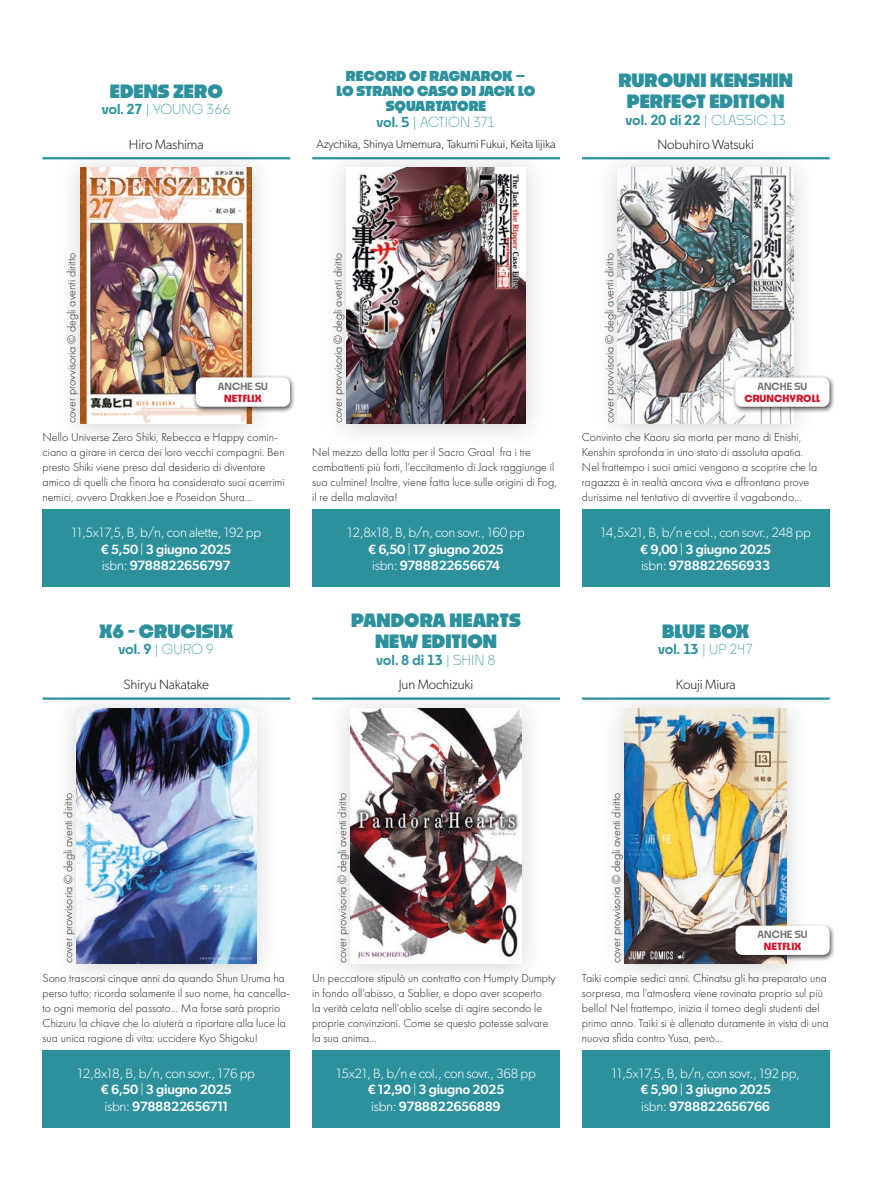
<style>
.page{position:relative;width:872px;height:1191px;background:#fff}
.page>*{position:absolute;margin:0;border:0;box-sizing:border-box;transform-origin:0 0}
.t1{font:900 18px "Noka";color:#2d919d}
.t2{font:500 13.5px/16.5px "Gibson";letter-spacing:-.02em;color:#fff}
.t3{font:300 13.5px "Gibson";letter-spacing:-.02em;color:#fff}
.t4{font:300 13.5px "Gibson";letter-spacing:-.01em;color:#1d1d1b}
.t5{font:900 13.5px/15px "Noka";color:#2d919d;text-align:center}
.t6{font:600 13.5px "Noka";letter-spacing:-.01em;color:#2d919d}
.t7{font:300 13.5px "Noka";color:#2d919d}
.t8{font:300 13.5px "Noka";letter-spacing:-.035em;color:#2d919d}
.t9{font:300 12px/15px "Futura PT";color:#1d1d1b}
.t10{font:300 11.7px "Gibson";letter-spacing:-.01em;color:#1d1d1b}
.t11{font:700 9.75px "Noka";letter-spacing:.01em;color:#ce162c}
.t12{font:600 9.75px "Noka";color:#70706f}
.s1{font-weight:600}
.s2{font-weight:300}
</style>
<div class="page">
<hr style="left:43px;top:697px;width:247px;height:2px;background:#2b919d">
<hr style="left:43px;top:157px;width:247px;height:2px;background:#2b919d">
<hr style="left:312px;top:697px;width:248px;height:2px;background:#2b919d">
<hr style="left:312px;top:157px;width:248px;height:2px;background:#2b919d">
<hr style="left:582px;top:697px;width:247px;height:2px;background:#2b919d">
<hr style="left:582px;top:157px;width:247px;height:2px;background:#2b919d">
<div style="left:43px;top:1050px;width:247px;height:77px;background:#2d919d"></div>
<div style="left:43px;top:510px;width:247px;height:77px;background:#2d919d"></div>
<div style="left:312px;top:1050px;width:248px;height:77px;background:#2d919d"></div>
<div style="left:312px;top:510px;width:248px;height:77px;background:#2d919d"></div>
<div style="left:582px;top:1050px;width:247px;height:77px;background:#2d919d"></div>
<div style="left:582px;top:510px;width:247px;height:77px;background:#2d919d"></div>
<div style="left:53px;top:686px;width:227px;height:303px;background:#1d1d1b;opacity:.2"></div>
<img style="left:76px;top:708px;width:180px;height:255px">
<div style="left:57px;top:146px;width:218px;height:303px;background:#1d1d1b;opacity:.2"></div>
<img style="left:81px;top:168px;width:170px;height:255px">
<div style="left:327px;top:686px;width:218px;height:303px;background:#1d1d1b;opacity:.2"></div>
<img style="left:351px;top:708px;width:170px;height:255px">
<div style="left:322px;top:146px;width:228px;height:303px;background:#1d1d1b;opacity:.2"></div>
<img style="left:346px;top:168px;width:180px;height:255px">
<div style="left:600px;top:686px;width:210px;height:303px;background:#1d1d1b;opacity:.2"></div>
<img style="left:624px;top:708px;width:163px;height:255px">
<div style="left:594px;top:146px;width:223px;height:303px;background:#1d1d1b;opacity:.2"></div>
<img style="left:618px;top:168px;width:175px;height:255px">
<div style="left:192px;top:374px;width:103px;height:39px;background:#1d1d1b;opacity:.75"></div>
<div style="left:196px;top:377px;width:94px;height:30px;background:#fff;border-radius:7px"></div>
<div style="left:731px;top:374px;width:104px;height:39px;background:#1d1d1b;opacity:.75"></div>
<div style="left:735px;top:377px;width:94px;height:30px;background:#fff;border-radius:7px"></div>
<div style="left:732px;top:922px;width:103px;height:39px;background:#1d1d1b;opacity:.75"></div>
<div style="left:735px;top:925px;width:94px;height:30px;background:#fff;border-radius:7px"></div>
<p class="t1" style="left:110px;top:79px;width:114px">EDENS ZERO</p>
<p class="t7" style="left:102px;top:101px;width:131px"><span class="s1">vol. 27</span> | YOUNG 366</p>
<p class="t4" style="left:129px;top:136px;width:76px">Hiro Mashima</p>
<p class="t5" style="left:346px;top:68px;width:182px">RECORD OF RAGNAROK –</p>
<p class="t5" style="left:336px;top:83px;width:200px">LO STRANO CASO DI JACK LO<br>SQUARTATORE</p>
<p class="t8" style="left:376px;top:114px;width:121px"><span class="s1">vol. 5</span> | ACTION 371</p>
<p class="t10" style="left:316px;top:137px;width:240px">Azychika, Shinya Umemura, Takumi Fukui, Keita Iijika</p>
<p class="t1" style="left:618px;top:69px;width:176px">RUROUNI KENSHIN</p>
<p class="t1" style="left:627px;top:90px;width:159px">PERFECT EDITION</p>
<p class="t6" style="left:625px;top:111px;width:162px">vol. 20 di 22 <span class="s2">| CLASSIC 13</span></p>
<p class="t4" style="left:657px;top:136px;width:98px">Nobuhiro Watsuki</p>
<p class="t9" style="left:64px;top:423px;width:172px;rotate:-90deg">cover provvisoria © degli aventi diritto</p>
<p class="t12" style="left:218px;top:380px;width:51px">ANCHE SU</p>
<p class="t11" style="left:224px;top:392px;width:39px">NETFLIX</p>
<p class="t9" style="left:43px;top:430px;width:244px">Nello Universe Zero Shiki, Rebecca e Happy comin&shy;ciano a girare in cerca dei loro vecchi compagni. Ben presto Shiki viene preso dal desiderio di diventare amico di quelli che finora ha considerato suoi acerrimi nemici, ovvero Drakken Joe e Poseidon Shura…</p>
<p class="t3" style="left:71px;top:524px;width:191px">11,5x17,5, B, b/n, con alette, 192 pp</p>
<p class="t2" style="left:101px;top:540px;width:132px">€ 5,50 <span class="s2">|</span> 3 giugno 2025 <span class="s2">isbn:</span> 9788822656797</p>
<p class="t1" style="left:99px;top:620px;width:135px">X6 - CRUCISIX</p>
<p class="t7" style="left:118px;top:641px;width:97px"><span class="s1">vol. 9</span> | GURO 9</p>
<p class="t4" style="left:124px;top:676px;width:87px">Shiryu Nakatake</p>
<p class="t9" style="left:330px;top:423px;width:172px;rotate:-90deg">cover provvisoria © degli aventi diritto</p>
<p class="t9" style="left:312px;top:445px;width:246px">Nel mezzo della lotta per il Sacro Graal fra i tre combattenti più forti, l’eccitamento di Jack raggiunge il suo culmine! Inoltre, viene fatta luce sulle origini di Fog, il re della malavita!</p>
<p class="t3" style="left:347px;top:524px;width:179px">12,8x18, B, b/n, con sovr., 160 pp</p>
<p class="t2" style="left:368px;top:540px;width:137px">€ 6,50 <span class="s2">|</span> 17 giugno 2025 <span class="s2">isbn:</span> 9788822656674</p>
<p class="t1" style="left:351px;top:609px;width:171px">PANDORA HEARTS</p>
<p class="t1" style="left:375px;top:630px;width:123px">NEW EDITION</p>
<p class="t6" style="left:376px;top:651px;width:121px">vol. 8 di 13 <span class="s2">| SHIN 8</span></p>
<p class="t4" style="left:399px;top:676px;width:76px">Jun Mochizuki</p>
<p class="t9" style="left:602px;top:423px;width:172px;rotate:-90deg">cover provvisoria © degli aventi diritto</p>
<p class="t12" style="left:757px;top:380px;width:51px">ANCHE SU</p>
<p class="t11" style="left:744px;top:392px;width:78px">CRUNCHYROLL</p>
<p class="t9" style="left:582px;top:430px;width:237px">Convinto che Kaoru sia morta per mano di Enishi, Kenshin sprofonda in uno stato di assoluta apatia.<br>Nel frattempo i suoi amici vengono a scoprire che la ragazza è in realtà ancora viva e affrontano prove durissime nel tentativo di avvertire il vagabondo…</p>
<p class="t3" style="left:600px;top:524px;width:212px">14,5x21, B, b/n e col., con sovr., 248 pp</p>
<p class="t2" style="left:640px;top:540px;width:132px">€ 9,00 <span class="s2">|</span> 3 giugno 2025 <span class="s2">isbn:</span> 9788822656933</p>
<p class="t1" style="left:662px;top:620px;width:89px">BLUE BOX</p>
<p class="t6" style="left:658px;top:641px;width:97px">vol. 13 <span class="s2">| UP 247</span></p>
<p class="t4" style="left:676px;top:676px;width:61px">Kouji Miura</p>
<p class="t9" style="left:61px;top:963px;width:172px;rotate:-90deg">cover provvisoria © degli aventi diritto</p>
<p class="t9" style="left:43px;top:970px;width:249px">Sono trascorsi cinque anni da quando Shun Uruma ha perso tutto; ricorda solamente il suo nome, ha cancella&shy;to ogni memoria del passato... Ma forse sarà proprio Chizuru la chiave che lo aiuterà a riportare alla luce la sua unica ragione di vita: uccidere Kyo Shigoku!</p>
<p class="t3" style="left:78px;top:1064px;width:179px">12,8x18, B, b/n, con sovr., 176 pp</p>
<p class="t2" style="left:101px;top:1080px;width:132px">€ 6,50 <span class="s2">|</span> 3 giugno 2025 <span class="s2">isbn:</span> 9788822656711</p>
<p class="t9" style="left:335px;top:963px;width:172px;rotate:-90deg">cover provvisoria © degli aventi diritto</p>
<p class="t9" style="left:312px;top:970px;width:245px">Un peccatore stipulò un contratto con Humpty Dumpty in fondo all’abisso, a Sablier, e dopo aver scoperto<br>la verità celata nell’oblio scelse di agire secondo le proprie convinzioni. Come se questo potesse salvare la sua anima...</p>
<p class="t3" style="left:336px;top:1064px;width:201px">15x21, B, b/n e col., con sovr., 368 pp</p>
<p class="t2" style="left:368px;top:1080px;width:138px">€ 12,90 <span class="s2">|</span> 3 giugno 2025 <span class="s2">isbn:</span> 9788822656889</p>
<p class="t9" style="left:608px;top:963px;width:172px;rotate:-90deg">cover provvisoria © degli aventi diritto</p>
<p class="t12" style="left:757px;top:928px;width:51px">ANCHE SU</p>
<p class="t11" style="left:764px;top:940px;width:39px">NETFLIX</p>
<p class="t9" style="left:582px;top:970px;width:248px">Taiki compie sedici anni. Chinatsu gli ha preparato una sorpresa, ma l’atmosfera viene rovinata proprio sul più bello! Nel frattempo, inizia il torneo degli studenti del primo anno. Taiki si è allenato duramente in vista di una nuova sfida contro Yusa, però...</p>
<p class="t3" style="left:611px;top:1064px;width:190px">11,5x17,5, B, b/n, con sovr., 192 pp,</p>
<p class="t2" style="left:640px;top:1080px;width:132px">€ 5,90 <span class="s2">|</span> 3 giugno 2025 <span class="s2">isbn:</span> 9788822656766</p>
</div>
